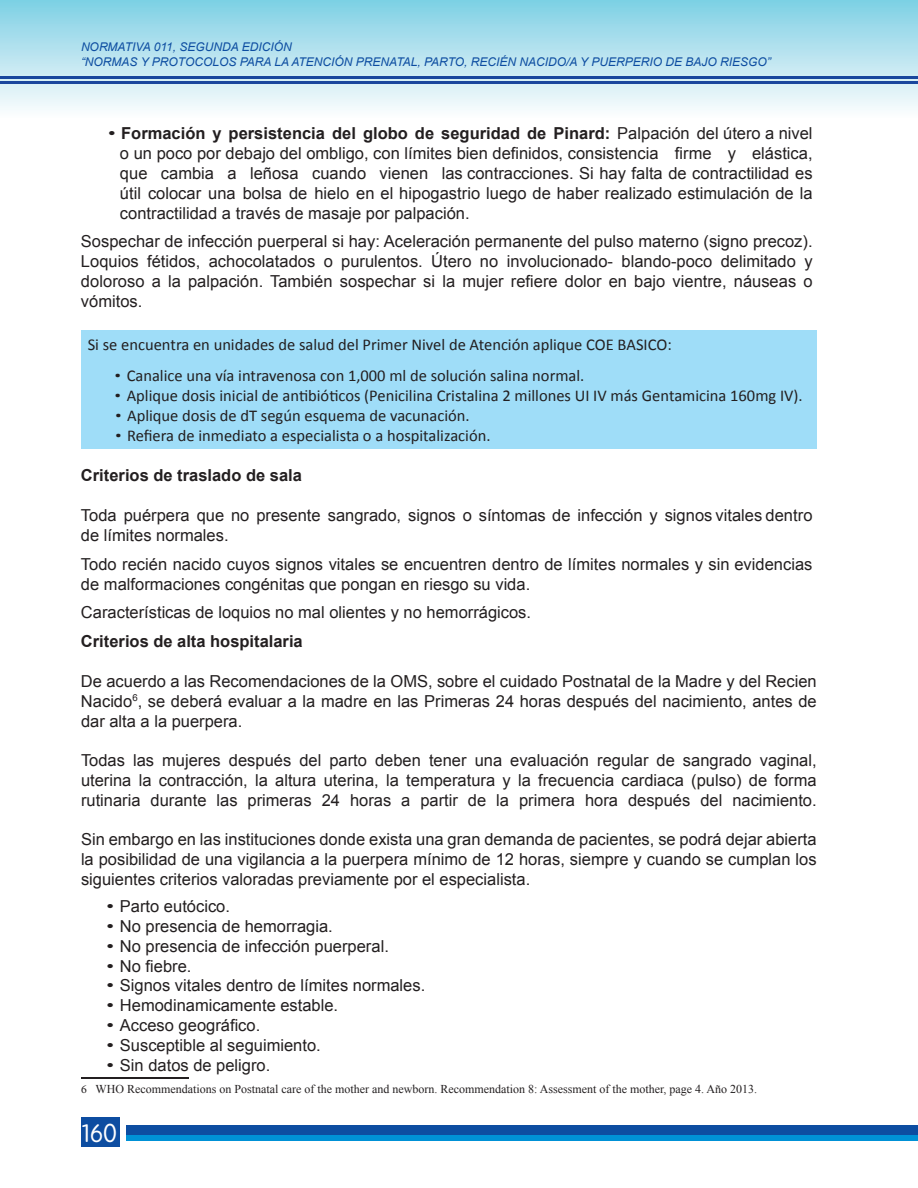
<style>
.page{position:relative;width:918px;height:1188px;background:#fff}
.page>*{position:absolute;margin:0;border:0;box-sizing:border-box;transform-origin:0 0}
.t1{font:24px "B Preplay";color:#fff}
.t2{font:16.5px/19.8px "Arial";color:#231f20;text-align:justify}
.t3{font:16.5px/19.8px "Arial";color:#231f20;text-align:justify;scale:1.3 1}
.t4{font:16.5px "Calibri";color:#231f20}
.t5{font:700 16.5px "Arial";color:#231f20}
.t6{font:italic 12px/15px "Arial";color:#0d4da1}
.t7{font:12px "Times New Roman";color:#231f20}
.s1{font-weight:700}
.s2{font-family:"Open Sans";font-size:15px}
.s3{font-family:"Minion Pro"}
</style>
<div class="page">
<div style="left:126px;top:1125px;width:792px;height:11px;background:#0d4da1"></div>
<div style="left:126px;top:1136px;width:792px;height:5px;background:#0091d6"></div>
<div style="left:81px;top:1118px;width:39px;height:29px;background:#0d4da1"></div>
<div style="left:1px;top:0;width:917px;height:130px;background:linear-gradient(to bottom,#7dcee3,#fffdfe)"></div>
<hr style="left:0;top:77px;width:918px;height:2px;background:#18469d">
<hr style="left:0;top:81px;width:918px;height:2px;background:#18469d">
<div style="left:81px;top:330px;width:736px;height:119px;background:#9fddf8"></div>
<hr style="left:81px;top:1077px;width:108px;height:2px;background:#231f20">
<p class="t6" style="left:81px;top:40px;width:691px">NORMATIVA 011, SEGUNDA EDICIÓN<br>“NORMAS Y PROTOCOLOS PARA LA ATENCIÓN PRENATAL, PARTO, RECIÉN NACIDO/A Y PUERPERIO DE BAJO RIESGO”</p>
<p class="t3" style="left:120px;top:124px;width:534px;text-indent:-12px">• <span class="s1">Formación y persistencia del globo de seguridad de Pinard:</span> Palpación del útero a nivel o un poco por debajo del ombligo, con límites bien definidos, consistencia firme y elástica, que cambia a leñosa cuando vienen las contracciones. Si hay falta de contractilidad es útil colocar una bolsa de hielo en el hipogastrio luego de haber realizado estimulación de la contractilidad a través de masaje por palpación.</p>
<p class="t2" style="left:81px;top:232px;width:733px">Sospechar de infección puerperal si hay: Aceleración permanente del pulso materno (signo precoz).<br>Loquios fétidos, achocolatados o purulentos. Útero no involucionado- blando-poco delimitado y doloroso a la palpación. También sospechar si la mujer refiere dolor en bajo vientre, náuseas o vómitos.</p>
<p class="t4" style="left:88px;top:334px;width:586px">Si se encuentra en unidades de salud del Primer Nivel de Atención aplique COE BASICO:</p>
<p class="t4" style="left:114px;top:365px;width:472px"><span class="s2">•</span> Canalice una vía intravenosa con 1,000 ml de solución salina normal.</p>
<p class="t4" style="left:114px;top:385px;width:690px"><span class="s2">•</span> Aplique dosis inicial de antibióticos (Penicilina Cristalina 2 millones UI IV más Gentamicina 160mg IV).</p>
<p class="t4" style="left:115px;top:405px;width:357px"><span class="s2">•</span> Aplique dosis de dT según esquema de vacunación.</p>
<p class="t4" style="left:115px;top:425px;width:377px"><span class="s2">•</span> Refiera de inmediato a especialista o a hospitalización.</p>
<p class="t5" style="left:81px;top:464px;width:223px">Criterios de traslado de sala</p>
<p class="t2" style="left:81px;top:506px;width:733px">Toda puérpera que no presente sangrado, signos o síntomas de infección y signos vitales dentro de límites normales.</p>
<p class="t2" style="left:81px;top:554px;width:733px">Todo recién nacido cuyos signos vitales se encuentren dentro de límites normales y sin evidencias de malformaciones congénitas que pongan en riesgo su vida.</p>
<p class="t2" style="left:81px;top:603px;width:452px">Características de loquios no mal olientes y no hemorrágicos.</p>
<p class="t5" style="left:81px;top:631px;width:223px">Criterios de alta hospitalaria</p>
<p class="t2" style="left:81px;top:671px;width:737px">De acuerdo a las Recomendaciones de la OMS, sobre el cuidado Postnatal de la Madre y del Recien Nacido<sup>6</sup>, se deberá evaluar a la madre en las Primeras 24 horas después del nacimiento, antes de dar alta a la puerpera.</p>
<p class="t2" style="left:81px;top:751px;width:737px">Todas las mujeres después del parto deben tener una evaluación regular de sangrado vaginal, uterina la contracción, la altura uterina, la temperatura y la frecuencia cardiaca (pulso) de forma rutinaria durante las primeras 24 horas a partir de la primera hora después del nacimiento.</p>
<p class="t2" style="left:81px;top:830px;width:737px">Sin embargo en las instituciones donde exista una gran demanda de pacientes, se podrá dejar abierta la posibilidad de una vigilancia a la puerpera mínimo de 12 horas, siempre y cuando se cumplan los siguientes criterios valoradas previamente por el especialista.</p>
<p class="t3" style="left:106px;top:897px;width:97px">• Parto eutócico.</p>
<p class="t3" style="left:106px;top:917px;width:176px">• No presencia de hemorragia.</p>
<p class="t3" style="left:106px;top:936px;width:219px">• No presencia de infección puerperal.</p>
<p class="t3" style="left:106px;top:956px;width:67px">• No fiebre.</p>
<p class="t3" style="left:106px;top:976px;width:247px">• Signos vitales dentro de límites normales.</p>
<p class="t3" style="left:106px;top:996px;width:180px">• Hemodinamicamente estable.</p>
<p class="t3" style="left:106px;top:1016px;width:120px">• Acceso geográfico.</p>
<p class="t3" style="left:106px;top:1035px;width:166px">• Susceptible al seguimiento.</p>
<p class="t3" style="left:106px;top:1055px;width:128px">• Sin datos de peligro.</p>
<p class="t7" style="left:81px;top:1081px;width:678px"><span class="s3">6</span> WHO Recommendations on Postnatal care of the mother and newborn. Recommendation 8: Assessment of the mother, page 4. Año 2013.</p>
<h1 class="t1" style="left:82px;top:1120px;width:38px">160</h1>
</div>
